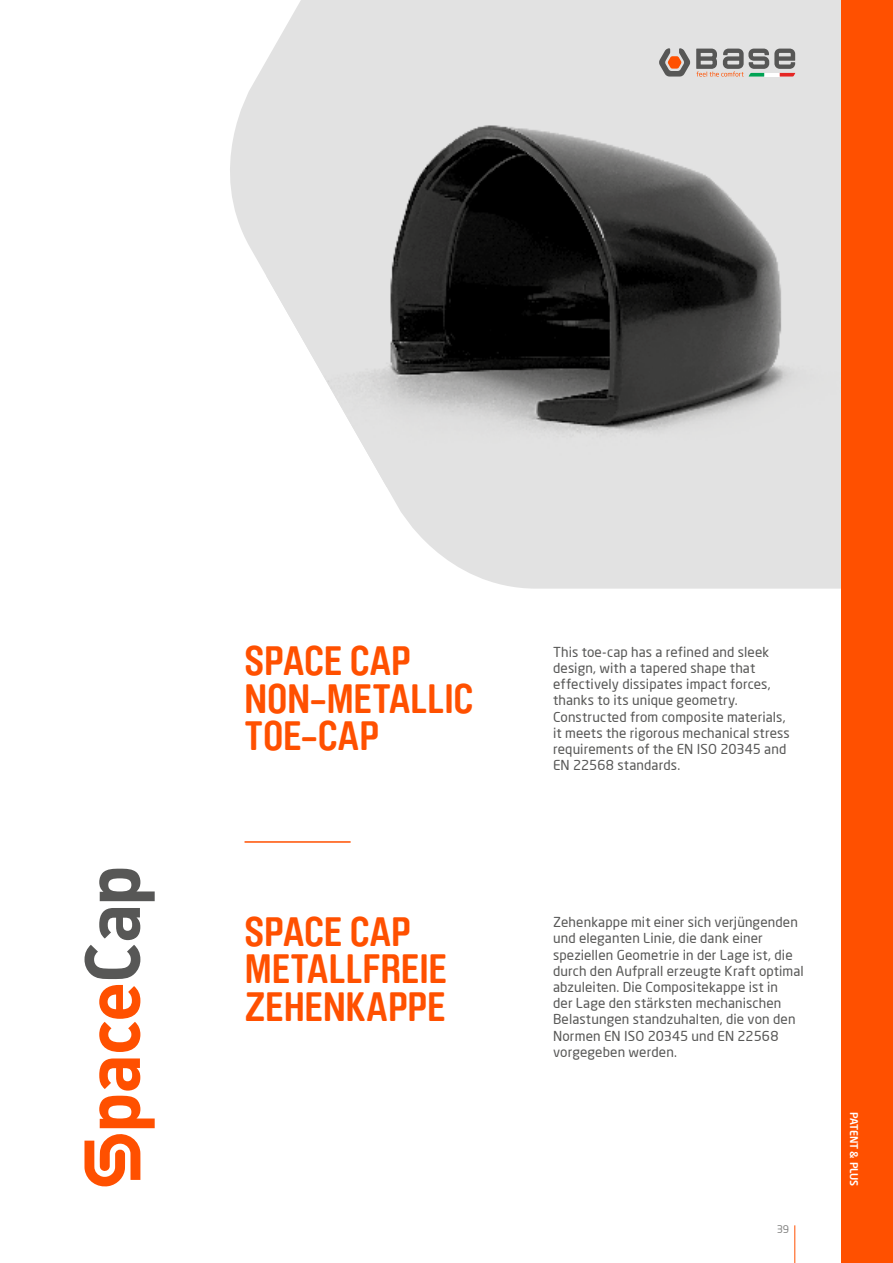
<style>
.page{position:relative;width:893px;height:1263px;background:#fff}
.page>*{position:absolute;margin:0;border:0;box-sizing:border-box;transform-origin:0 0}
.t1{font:700 40.5px/37.5px "Brauer Neue";color:#ff5000}
.t2{font:13.5px/16.2px "Neo Sans Pro";letter-spacing:.01em;color:#575756}
.t3{font:500 10.5px "Neo Sans Pro";letter-spacing:-.025em;color:#fff}
.t4{font:10.5px "Neo Sans Pro";color:#878786}
</style>
<div class="page">
<svg style="left:230px;top:0;width:612px;height:589px;fill:#e2e2e2"></svg>
<img style="left:267px;top:107px;width:575px;height:380px">
<hr style="left:794px;top:1225px;width:1px;height:38px;background:#ff5000">
<div style="left:842px;top:0;width:51px;height:1263px;background:#ff5000"></div>
<svg style="left:99px;top:1058px;width:41px;height:32px"></svg>
<svg style="left:99px;top:985px;width:41px;height:67px"></svg>
<svg style="left:85px;top:908px;width:55px;height:71px"></svg>
<svg style="left:99px;top:869px;width:56px;height:32px"></svg>
<svg style="left:84px;top:1096px;width:71px;height:91px"></svg>
<hr style="left:245px;top:841px;width:106px;height:2px;background:#ff5000">
<svg style="left:659px;top:48px;width:31px;height:29px"></svg>
<svg style="left:696px;top:49px;width:99px;height:28px"></svg>
<h1 class="t1" style="left:245px;top:640px;width:230px">SPACE CAP<br>NON-METALLIC<br>TOE-CAP</h1>
<p class="t2" style="left:553px;top:643px;width:238px">This toe-cap has a refined and sleek design, with a tapered shape that effectively dissipates impact forces, thanks to its unique geometry.<br>Constructed from composite materials, it meets the rigorous mechanical stress requirements of the EN ISO 20345 and EN 22568 standards.</p>
<h1 class="t1" style="left:245px;top:911px;width:204px">SPACE CAP<br>METALLFREIE<br>ZEHENKAPPE</h1>
<p class="t2" style="left:553px;top:914px;width:252px">Zehenkappe mit einer sich verjüngenden und eleganten Linie, die dank einer speziellen Geometrie in der Lage ist, die durch den Aufprall erzeugte Kraft optimal abzuleiten. Die Compositekappe ist in<br>der Lage den stärksten mechanischen Belastungen standzuhalten, die von den Normen EN ISO 20345 und EN 22568 vorgegeben werden.</p>
<p class="t4" style="left:777px;top:1225px;width:14px">39</p>
<p class="t3" style="left:858px;top:1112px;width:76px;rotate:90deg">PATENT &amp; PLUS</p>
</div>
